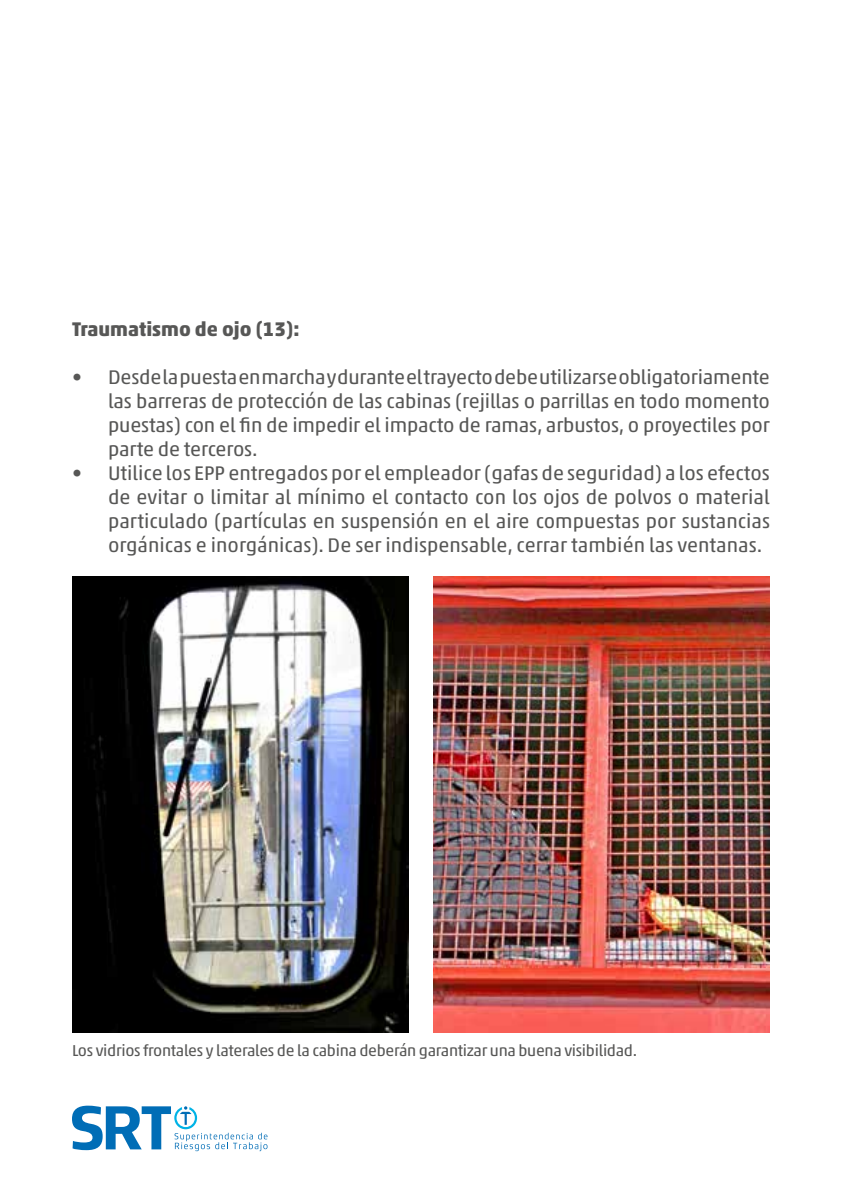
<style>
.page{position:relative;width:842px;height:1191px;background:#fff}
.page>*{position:absolute;margin:0;border:0;box-sizing:border-box;transform-origin:0 0}
.t1{font:20px/24px "Akko Pro";letter-spacing:-.01em;color:#575756;text-align:justify}
.t2{font:700 20px "Akko Pro";color:#575756}
.t3{font:16px "Akko Pro";letter-spacing:-.02em;color:#575756}
</style>
<div class="page">
<svg style="left:72px;top:1105px;width:195px;height:46px"></svg>
<img style="left:72px;top:576px;width:337px;height:456px">
<img style="left:433px;top:576px;width:337px;height:456px">
<p class="t2" style="left:72px;top:317px;width:229px">Traumatismo de ojo (13):</p>
<p class="t1" style="left:108px;top:365px;width:663px;text-indent:-36px">• Desde la puesta en marcha y durante el trayecto debe utilizarse obligatoriamente las barreras de protección de las cabinas (rejillas o parrillas en todo momento puestas) con el fin de impedir el impacto de ramas, arbustos, o proyectiles por parte de terceros.</p>
<p class="t1" style="left:108px;top:461px;width:663px;text-indent:-36px">• Utilice los EPP entregados por el empleador (gafas de seguridad) a los efectos de evitar o limitar al mínimo el contacto con los ojos de polvos o material particulado (partículas en suspensión en el aire compuestas por sustancias orgánicas e inorgánicas). De ser indispensable, cerrar también las ventanas.</p>
<p class="t3" style="left:72px;top:1041px;width:567px">Los vidrios frontales y laterales de la cabina deberán garantizar una buena visibilidad.</p>
</div>
